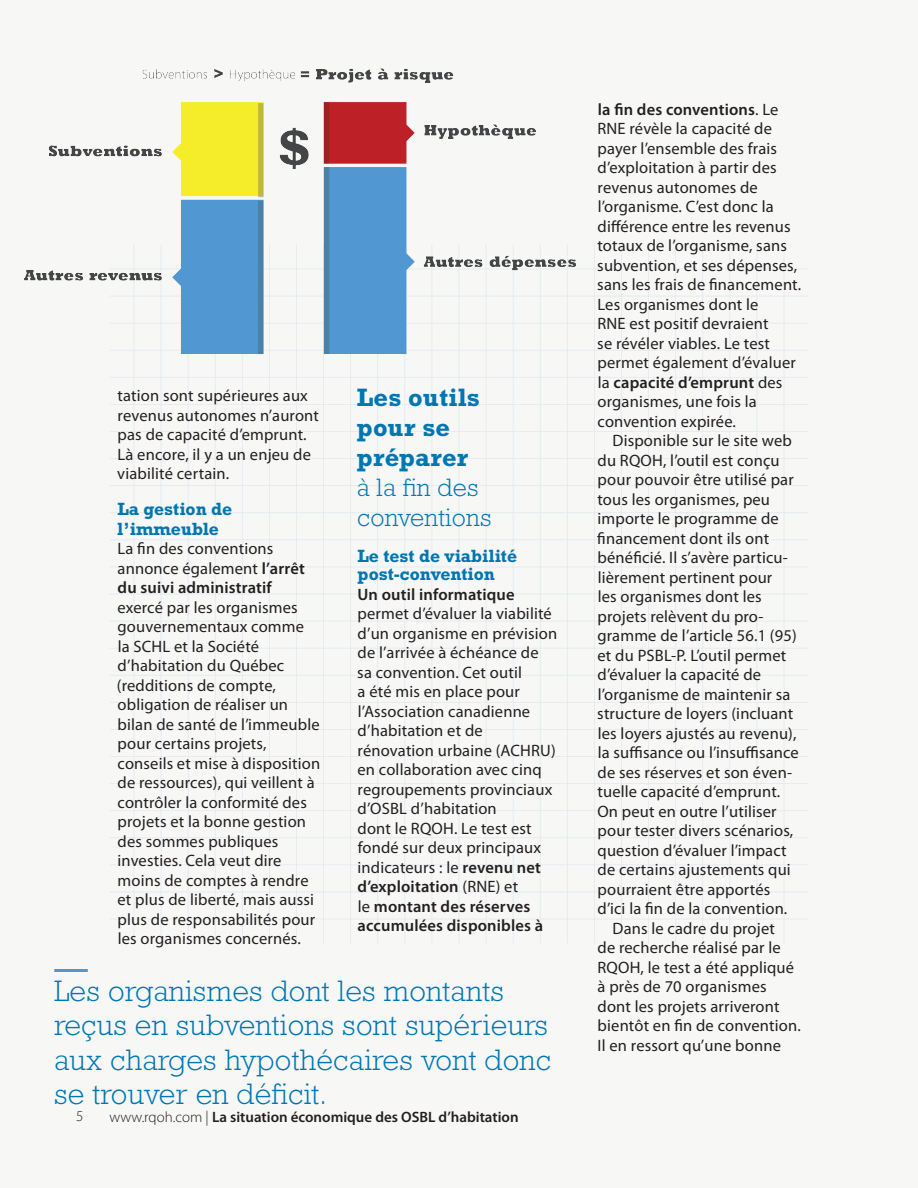
<style>
.page{position:relative;width:918px;height:1188px;background:#f7f7f6}
.page>*{position:absolute;margin:0;border:0;box-sizing:border-box;transform-origin:0 0}
.titres_et_citations{font:300 30px/34.5px "Rockwell Std";letter-spacing:.01em;color:#0076b2}
.titres_et_citations-2{font:700 25.5px/30px "Rockwell Std";letter-spacing:.01em;color:#0076b2}
.titres_et_citations-3{font:300 25.5px/30px "Rockwell Std";letter-spacing:.01em;color:#0076b2}
.titres_et_citations-4{font:700 18px/19.5px "Rockwell Std";color:#0076b2}
.titres_et_citations-5{font:16.5px/19.5px "Myriad Pro";letter-spacing:.01em;color:#231f20}
.t1{font:600 15px "Myriad Pro";color:#231f20}
.t2{font:300 15px "Myriad Pro";color:#231f20}
.s1{font-weight:600}
.s2{font-weight:300}
</style>
<div class="page">
<hr style="left:54px;top:969px;width:34px;height:3px;background:#5197d1">
<img style="left:24px;top:68px;width:553px;height:285px">
<p class="titres_et_citations-5" style="left:117px;top:386px;width:203px">tation sont supérieures aux revenus autonomes n’auront pas de capacité d’emprunt.<br>Là encore, il y a un enjeu de viabilité certain.</p>
<p class="titres_et_citations-4" style="left:117px;top:499px;width:116px">La gestion de l’immeuble</p>
<p class="titres_et_citations-5" style="left:117px;top:539px;width:205px">La fin des conventions annonce également <span class="s1">l’arrêt du suivi administratif </span>exercé par les organismes gouvernementaux comme<br>la SCHL et la Société d’habitation du Québec (redditions de compte, obligation de réaliser un bilan de santé de l’immeuble pour certains projets, conseils et mise à disposition de ressources), qui veillent à contrôler la conformité des projets et la bonne gestion des sommes publiques investies. Cela veut dire moins de comptes à rendre et plus de liberté, mais aussi plus de responsabilités pour les organismes concernés.</p>
<p class="titres_et_citations-2" style="left:357px;top:382px;width:125px">Les outils</p>
<p class="titres_et_citations-2" style="left:357px;top:412px;width:113px">pour se préparer</p>
<p class="titres_et_citations-3" style="left:357px;top:473px;width:136px">à la fin des conventions</p>
<p class="titres_et_citations-4" style="left:357px;top:547px;width:161px;line-height:18px">Le test de viabilité post-convention</p>
<p class="titres_et_citations-5" style="left:357px;top:584px;width:201px"><span class="s1">Un outil informatique </span>permet d’évaluer la viabilité d’un organisme en prévision de l’arrivée à échéance de<br>sa convention. Cet outil<br>a été mis en place pour l’Association canadienne d’habitation et de rénovation urbaine (ACHRU) en collaboration avec cinq regroupements provinciaux d’OSBL d’habitation<br>dont le RQOH. Le test est fondé sur deux principaux indicateurs : le <span class="s1">revenu net d’exploitation</span> (RNE) et<br>le <span class="s1">montant des réserves accumulées disponibles à</span></p>
<p class="titres_et_citations" style="left:54px;top:974px;width:499px">Les organismes dont les montants reçus en subventions sont supérieurs aux charges hypothécaires vont donc se trouver en déficit.</p>
<p class="t2" style="left:76px;top:1107px;width:9px">5</p>
<p class="t1" style="left:110px;top:1108px;width:411px"><span class="s2">www.rqoh.com |</span> La situation économique des OSBL d’habitation</p>
<p class="titres_et_citations-5" style="left:597px;top:99px;width:205px"><span class="s1">la fin des conventions</span>. Le<br>RNE révèle la capacité de payer l’ensemble des frais d’exploitation à partir des revenus autonomes de l’organisme. C’est donc la différence entre les revenus totaux de l’organisme, sans subvention, et ses dépenses, sans les frais de financement.<br>Les organismes dont le<br>RNE est positif devraient<br>se révéler viables. Le test permet également d’évaluer la <span class="s1">capacité d’emprunt</span> des organismes, une fois la convention expirée.</p>
<p class="titres_et_citations-5" style="left:597px;top:431px;width:203px;text-indent:15px">Disponible sur le site web du RQOH, l’outil est conçu pour pouvoir être utilisé par tous les organismes, peu importe le programme de financement dont ils ont bénéficié. Il s’avère particu&shy;lièrement pertinent pour<br>les organismes dont les projets relèvent du pro&shy;gramme de l’article 56.1 (95) et du PSBL-P. L’outil permet d’évaluer la capacité de l’organisme de maintenir sa structure de loyers (incluant les loyers ajustés au revenu), la suffisance ou l’insuffisance de ses réserves et son éven&shy;tuelle capacité d’emprunt.<br>On peut en outre l’utiliser pour tester divers scénarios, question d’évaluer l’impact de certains ajustements qui pourraient être apportés d’ici la fin de la convention.</p>
<p class="titres_et_citations-5" style="left:598px;top:918px;width:205px;text-indent:15px">Dans le cadre du projet<br>de recherche réalisé par le<br>RQOH, le test a été appliqué à près de 70 organismes dont les projets arriveront bientôt en fin de convention.<br>Il en ressort qu’une bonne</p>
</div>
